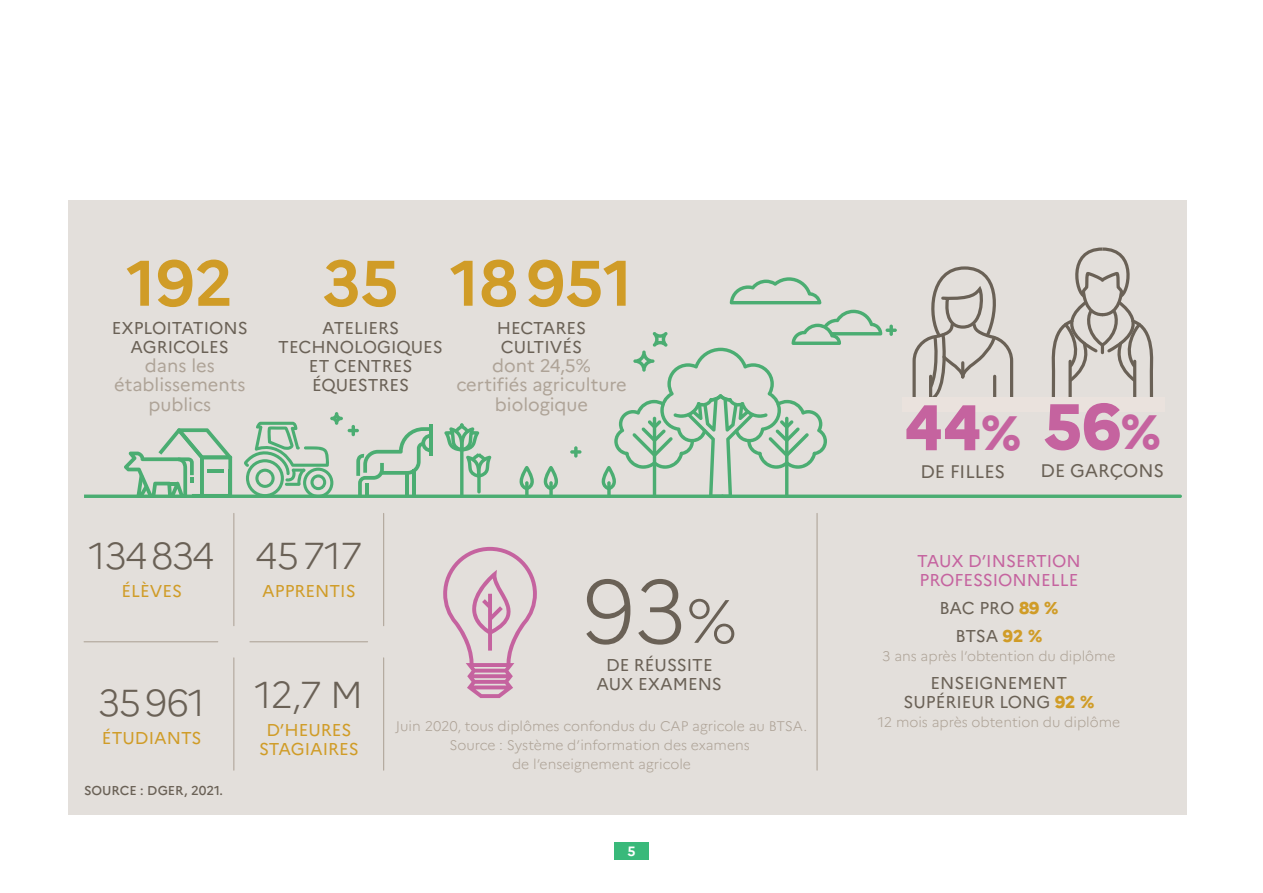
<style>
.page{position:relative;width:1263px;height:893px;background:#fff}
.page>*{position:absolute;margin:0;border:0;box-sizing:border-box;transform-origin:0 0}
.t1{font:300 88.8px "Marianne";color:#6a6156}
.t2{font:700 64.2px "Marianne";color:#d09c27}
.t3{font:800 64.2px "Marianne";color:#c5639f}
.t4{font:300 37.5px "Marianne";letter-spacing:-.035em;color:#6a6156}
.t5{font:18.15px/19.2px "Marianne";color:#aea397;text-align:center}
.t6{font:18.15px "Marianne";color:#6a6156}
.t7{font:17.1px/19.2px "Marianne";color:#6a6156;text-align:center}
.t8{font:17.1px/19.2px "Marianne";color:#d09c27;text-align:center}
.t9{font:17.1px/19.2px "Marianne";color:#c5639f}
.t10{font:300 13.95px/19.2px "Marianne";color:#aea397;text-align:center}
.t11{font:700 13.5px "Marianne";color:#fff}
.t12{font:500 12.9px "Marianne";color:#6a6156}
.s1{font-size:61.05px}
.s2{font-size:48.15px}
.s3{font-weight:800;color:#d09c27}
</style>
<div class="page">
<div style="left:614px;top:842px;width:34px;height:17px;background:#39b97a"></div>
<div style="left:68px;top:201px;width:1118px;height:614px;background:#e3dfdb"></div>
<hr style="left:233px;top:513px;width:1px;height:113px;background:#aea397">
<hr style="left:250px;top:641px;width:118px;height:1px;background:#aea397">
<hr style="left:84px;top:641px;width:134px;height:1px;background:#aea397">
<hr style="left:233px;top:658px;width:1px;height:112px;background:#aea397">
<hr style="left:383px;top:513px;width:1px;height:113px;background:#aea397">
<hr style="left:816px;top:513px;width:2px;height:257px;background:#aea397">
<hr style="left:383px;top:658px;width:1px;height:112px;background:#aea397">
<svg style="left:443px;top:547px;width:94px;height:151px"></svg>
<svg style="left:84px;top:247px;width:1098px;height:251px"></svg>
<div style="left:902px;top:398px;width:262px;height:14px;background:#eae2dd"></div>
<p class="t2" style="left:127px;top:233px;width:108px">192</p>
<p class="t7" style="left:112px;top:317px;width:137px">EXPLOITATIONS<br>AGRICOLES</p>
<p class="t5" style="left:114px;top:355px;width:133px">dans les établissements publics</p>
<p class="t2" style="left:322px;top:233px;width:78px">35</p>
<p class="t7" style="left:278px;top:317px;width:166px">ATELIERS<br>TECHNOLOGIQUES<br>ET CENTRES<br>ÉQUESTRES</p>
<p class="t2" style="left:450px;top:233px;width:184px">18951</p>
<p class="t7" style="left:497px;top:317px;width:91px;text-align:left">HECTARES<br>CULTIVÉS</p>
<p class="t5" style="left:456px;top:355px;width:172px">dont 24,5% certifiés agriculture biologique</p>
<p class="t4" style="left:89px;top:533px;width:127px">134834</p>
<p class="t8" style="left:122px;top:580px;width:62px">ÉLÈVES</p>
<p class="t4" style="left:255px;top:533px;width:109px">45717</p>
<p class="t8" style="left:262px;top:580px;width:95px">APPRENTIS</p>
<p class="t4" style="left:98px;top:680px;width:109px">35961</p>
<p class="t8" style="left:102px;top:727px;width:101px">ÉTUDIANTS</p>
<p class="t12" style="left:84px;top:782px;width:141px">SOURCE : DGER, 2021.</p>
<p class="t4" style="left:255px;top:672px;width:110px">12,7 M</p>
<p class="t8" style="left:259px;top:719px;width:101px">D’HEURES<br>STAGIAIRES</p>
<p class="t1" style="left:582px;top:557px;width:156px">93<span class="s1">%</span></p>
<p class="t7" style="left:597px;top:654px;width:127px">DE RÉUSSITE<br>AUX EXAMENS</p>
<p class="t10" style="left:396px;top:716px;width:413px">Juin 2020, tous diplômes confondus du CAP agricole au BTSA.<br>Source : Système d’information des examens<br>de l’enseignement agricole</p>
<p class="t11" style="left:627px;top:840px;width:10px">5</p>
<p class="t3" style="left:904px;top:377px;width:258px">44<span class="s2">%</span> 56<span class="s2">%</span></p>
<p class="t6" style="left:920px;top:458px;width:86px">DE FILLES</p>
<p class="t6" style="left:1040px;top:457px;width:125px">DE GARÇONS</p>
<p class="t9" style="left:917px;top:550px;width:165px">TAUX D’INSERTION<br>PROFESSIONNELLE</p>
<p class="t7" style="left:939px;top:593px;width:120px;line-height:27.8px">BAC PRO <span class="s3">89 %<br></span>BTSA <span class="s3">92 %</span></p>
<p class="t10" style="left:882px;top:646px;width:235px">3 ans après l’obtention du diplôme</p>
<p class="t7" style="left:903px;top:672px;width:192px">ENSEIGNEMENT<br>SUPÉRIEUR LONG <span class="s3">92 %</span></p>
<p class="t10" style="left:878px;top:713px;width:244px">12 mois après obtention du diplôme</p>
</div>
